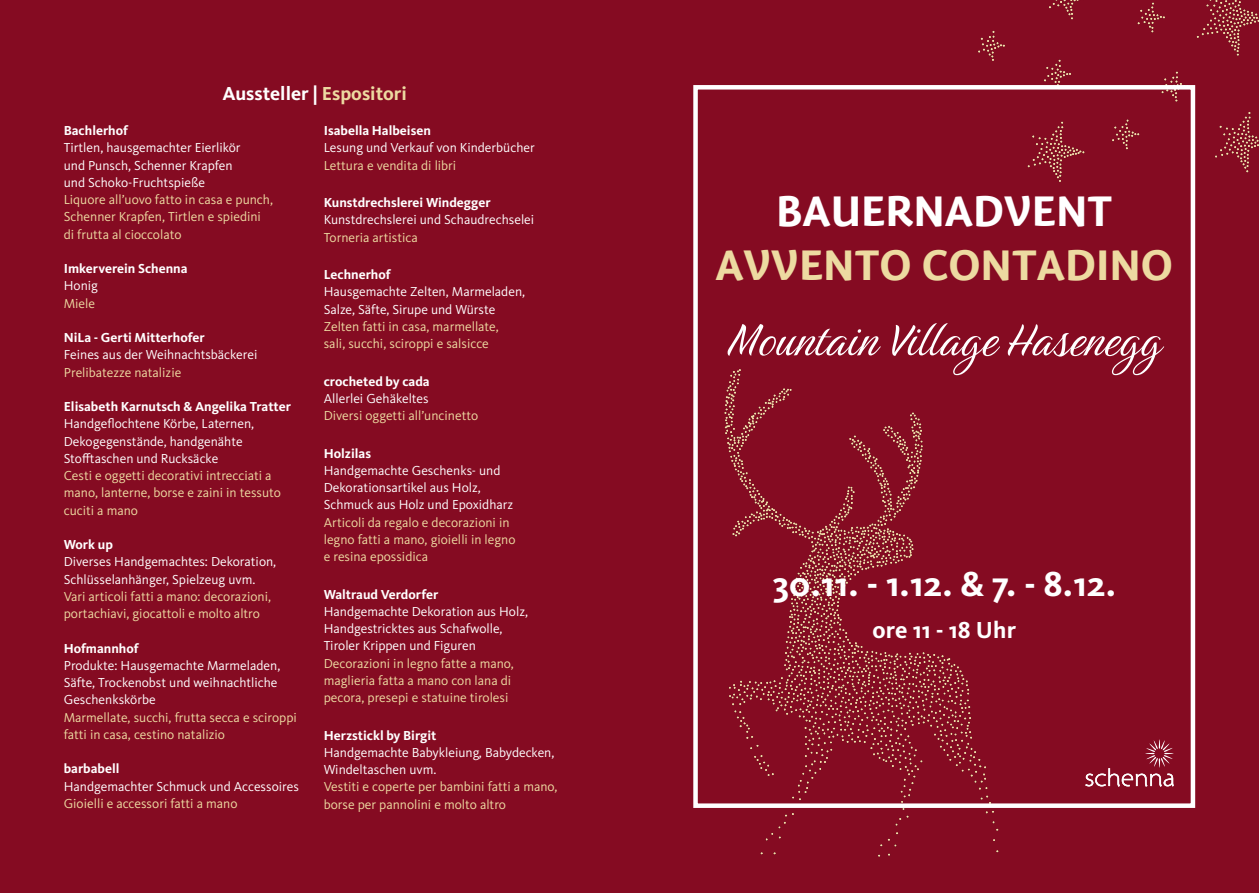
<style>
.page{position:relative;width:1259px;height:893px;background:#850b22}
.page>*{position:absolute;margin:0;border:0;box-sizing:border-box;transform-origin:0 0}
.Heading_-_All_Caps__Align_Center{font:57px "Birthstone";color:#fff}
.Heading_-_All_Caps__Align_Center-2{font:700 45px "Suedtirol Next TT";color:#eddaa1}
.Heading_-_All_Caps__Align_Center-3{font:700 45px "Suedtirol Next TT";color:#fff}
.Heading_-_All_Caps__Align_Center-4{font:700 36px "Kievit OT";letter-spacing:.01em;color:#fff}
.Heading_-_All_Caps__Align_Center-5{font:700 24px "Kievit OT";letter-spacing:.01em;color:#fff}
.Body_-_Align_Center{font:700 19.5px "Kievit OT";color:#fff}
.Body_-_Align_Center-2{font:13.5px/17.2px "Kievit OT";color:#fff}
.Body_-_Align_Center-3{font:13.5px/17.2px "Kievit OT";color:#eddaa1}
.Body_-_Align_Center-4{font:700 13.5px "Kievit OT";color:#fff}
.s1{color:#eddaa1}
</style>
<div class="page">
<svg style="left:1085px;top:739px;width:89px;height:48px"></svg>
<img style="left:724px;top:369px;width:275px;height:488px">
<img style="left:978px;top:0;width:281px;height:217px">
<div style="left:693px;top:85px;width:502px;height:723px;border:4px solid #fff"></div>
<p class="Body_-_Align_Center" style="left:222px;top:82px;width:186px">Aussteller | <span class="s1">Espositori</span></p>
<p class="Body_-_Align_Center-4" style="left:64px;top:123px;width:66px">Bachlerhof</p>
<p class="Body_-_Align_Center-2" style="left:64px;top:139px;width:178px">Tirtlen, hausgemachter Eierlikör</p>
<p class="Body_-_Align_Center-2" style="left:64px;top:157px;width:170px">und Punsch, Schenner Krapfen</p>
<p class="Body_-_Align_Center-2" style="left:64px;top:174px;width:143px">und Schoko-Fruchtspieße</p>
<p class="Body_-_Align_Center-3" style="left:64px;top:191px;width:211px">Liquore all’uovo fatto in casa e punch,<br>Schenner Krapfen, Tirtlen e spiedini</p>
<p class="Body_-_Align_Center-3" style="left:64px;top:226px;width:119px">di frutta al cioccolato</p>
<p class="Body_-_Align_Center-4" style="left:64px;top:261px;width:125px">Imkerverein Schenna</p>
<p class="Body_-_Align_Center-2" style="left:64px;top:277px;width:36px">Honig</p>
<p class="Body_-_Align_Center-3" style="left:64px;top:295px;width:33px">Miele</p>
<p class="Body_-_Align_Center-4" style="left:64px;top:330px;width:142px">NiLa - Gerti Mitterhofer</p>
<p class="Body_-_Align_Center-2" style="left:64px;top:346px;width:195px">Feines aus der Weihnachtsbäckerei</p>
<p class="Body_-_Align_Center-3" style="left:64px;top:364px;width:119px">Prelibatezze natalizie</p>
<p class="Body_-_Align_Center-4" style="left:64px;top:399px;width:229px">Elisabeth Karnutsch &amp; Angelika Tratter</p>
<p class="Body_-_Align_Center-2" style="left:64px;top:415px;width:192px">Handgeflochtene Körbe, Laternen,<br>Dekogegenstände, handgenähte<br>Stofftaschen und Rucksäcke</p>
<p class="Body_-_Align_Center-3" style="left:64px;top:467px;width:219px">Cesti e oggetti decorativi intrecciati a mano, lanterne, borse e zaini in tessuto cuciti a mano</p>
<p class="Body_-_Align_Center-4" style="left:64px;top:537px;width:51px">Work up</p>
<p class="Body_-_Align_Center-2" style="left:64px;top:553px;width:214px">Diverses Handgemachtes: Dekoration,<br>Schlüsselanhänger, Spielzeug uvm.</p>
<p class="Body_-_Align_Center-3" style="left:64px;top:588px;width:209px">Vari articoli fatti a mano: decorazioni, portachiavi, giocattoli e molto altro</p>
<p class="Body_-_Align_Center-4" style="left:64px;top:640px;width:76px">Hofmannhof</p>
<p class="Body_-_Align_Center-2" style="left:64px;top:657px;width:218px">Produkte: Hausgemachte Marmeladen,<br>Säfte, Trockenobst und weihnachtliche<br>Geschenkskörbe</p>
<p class="Body_-_Align_Center-3" style="left:64px;top:709px;width:235px">Marmellate, succhi, frutta secca e sciroppi fatti in casa, cestino natalizio</p>
<p class="Body_-_Align_Center-4" style="left:64px;top:761px;width:57px">barbabell</p>
<p class="Body_-_Align_Center-2" style="left:64px;top:778px;width:237px">Handgemachter Schmuck und Accessoires</p>
<p class="Body_-_Align_Center-3" style="left:64px;top:795px;width:175px">Gioielli e accessori fatti a mano</p>
<p class="Body_-_Align_Center-4" style="left:324px;top:123px;width:109px">Isabella Halbeisen</p>
<p class="Body_-_Align_Center-2" style="left:324px;top:139px;width:212px">Lesung und Verkauf von Kinderbücher</p>
<p class="Body_-_Align_Center-3" style="left:324px;top:157px;width:134px">Lettura e vendita di libri</p>
<p class="Body_-_Align_Center-4" style="left:324px;top:195px;width:168px">Kunstdrechslerei Windegger</p>
<p class="Body_-_Align_Center-2" style="left:324px;top:211px;width:212px">Kunstdrechslerei und Schaudrechselei</p>
<p class="Body_-_Align_Center-3" style="left:324px;top:229px;width:96px">Torneria artistica</p>
<p class="Body_-_Align_Center-4" style="left:324px;top:267px;width:69px">Lechnerhof</p>
<p class="Body_-_Align_Center-2" style="left:324px;top:283px;width:203px">Hausgemachte Zelten, Marmeladen,</p>
<p class="Body_-_Align_Center-2" style="left:324px;top:301px;width:173px">Salze, Säfte, Sirupe und Würste</p>
<p class="Body_-_Align_Center-3" style="left:324px;top:318px;width:176px">Zelten fatti in casa, marmellate,</p>
<p class="Body_-_Align_Center-3" style="left:324px;top:335px;width:167px">sali, succhi, sciroppi e salsicce</p>
<p class="Body_-_Align_Center-4" style="left:324px;top:373px;width:107px">crocheted by cada</p>
<p class="Body_-_Align_Center-2" style="left:324px;top:390px;width:106px">Allerlei Gehäkeltes</p>
<p class="Body_-_Align_Center-3" style="left:324px;top:407px;width:156px">Diversi oggetti all’uncinetto</p>
<p class="Body_-_Align_Center-4" style="left:324px;top:445px;width:49px">Holzilas</p>
<p class="Body_-_Align_Center-2" style="left:324px;top:462px;width:178px">Handgemachte Geschenks- und</p>
<p class="Body_-_Align_Center-2" style="left:324px;top:479px;width:159px">Dekorationsartikel aus Holz,</p>
<p class="Body_-_Align_Center-2" style="left:324px;top:496px;width:191px">Schmuck aus Holz und Epoxidharz</p>
<p class="Body_-_Align_Center-3" style="left:324px;top:514px;width:187px">Articoli da regalo e decorazioni in</p>
<p class="Body_-_Align_Center-3" style="left:324px;top:531px;width:193px">legno fatti a mano, gioielli in legno</p>
<p class="Body_-_Align_Center-3" style="left:324px;top:548px;width:106px">e resina epossidica</p>
<p class="Body_-_Align_Center-4" style="left:324px;top:586px;width:116px">Waltraud Verdorfer</p>
<p class="Body_-_Align_Center-2" style="left:324px;top:603px;width:206px">Handgemachte Dekoration aus Holz,</p>
<p class="Body_-_Align_Center-2" style="left:324px;top:620px;width:180px">Handgestricktes aus Schafwolle,</p>
<p class="Body_-_Align_Center-2" style="left:324px;top:637px;width:154px">Tiroler Krippen und Figuren</p>
<p class="Body_-_Align_Center-3" style="left:324px;top:655px;width:192px">Decorazioni in legno fatte a mano,</p>
<p class="Body_-_Align_Center-3" style="left:324px;top:672px;width:189px">maglieria fatta a mano con lana di</p>
<p class="Body_-_Align_Center-3" style="left:324px;top:689px;width:186px">pecora, presepi e statuine tirolesi</p>
<p class="Body_-_Align_Center-4" style="left:324px;top:727px;width:114px">Herzstickl by Birgit</p>
<p class="Body_-_Align_Center-2" style="left:324px;top:744px;width:232px">Handgemachte Babykleiung, Babydecken,<br>Windeltaschen uvm.</p>
<p class="Body_-_Align_Center-3" style="left:324px;top:778px;width:235px">Vestiti e coperte per bambini fatti a mano, borse per pannolini e molto altro</p>
<p class="Heading_-_All_Caps__Align_Center-3" style="left:776px;top:185px;width:338px">BAUERNADVENT</p>
<p class="Heading_-_All_Caps__Align_Center-2" style="left:715px;top:239px;width:459px">AVVENTO CONTADINO</p>
<p class="Heading_-_All_Caps__Align_Center" style="left:727px;top:302px;width:436px">Mountain Village Hasenegg</p>
<p class="Heading_-_All_Caps__Align_Center-4" style="left:772px;top:563px;width:345px">30.11. - 1.12. &amp; 7. - 8.12.</p>
<p class="Heading_-_All_Caps__Align_Center-5" style="left:872px;top:616px;width:145px">ore 11 - 18 Uhr</p>
</div>
